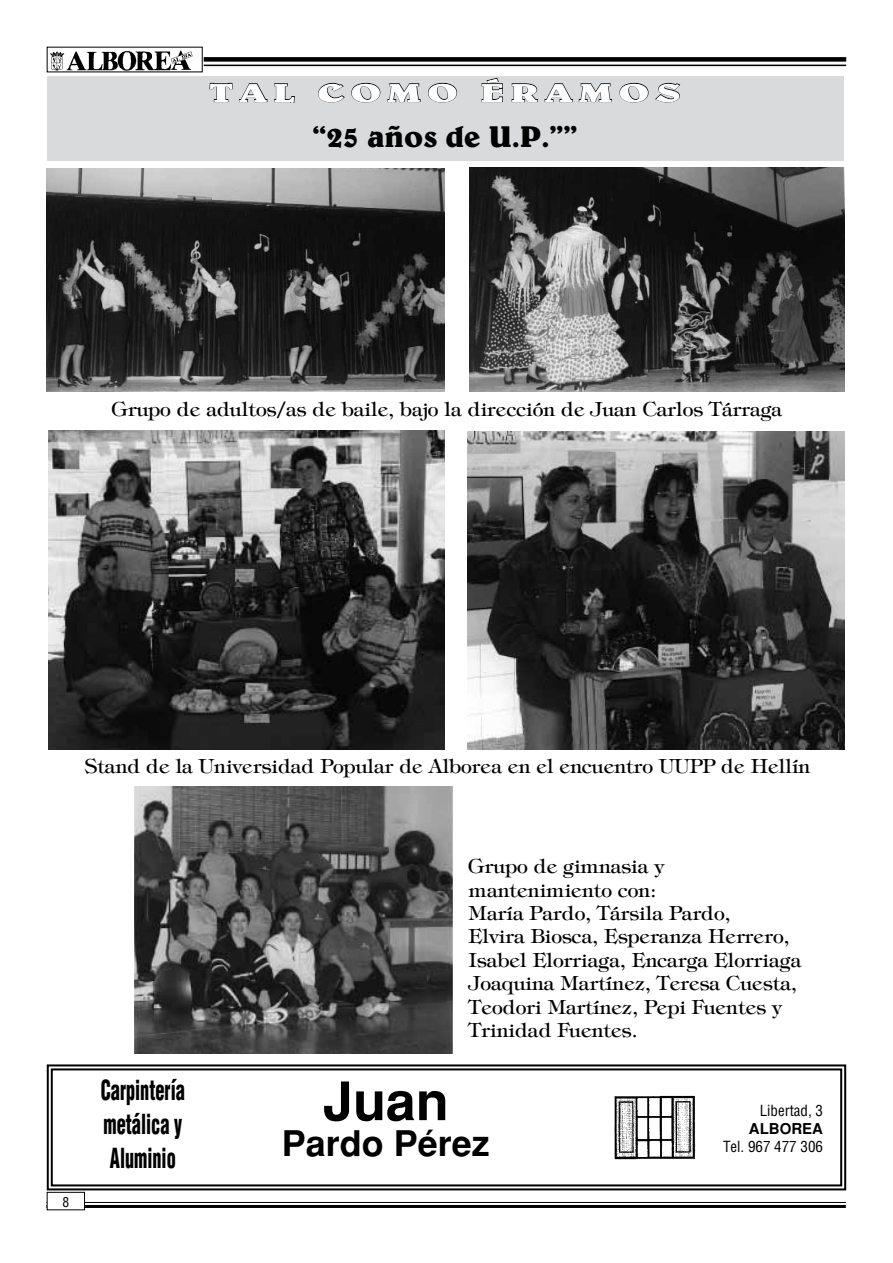
<style>
.page{position:relative;width:893px;height:1263px;background:#fff}
.page>*{position:absolute;margin:0;border:0;box-sizing:border-box;transform-origin:0 0}
.t1{font:700 53.1px "Helvetica";color:#000}
.t2{font:700 35.4px "Helvetica";color:#000}
.t3{font:700 30.3px "Belwe";color:#000}
.t4{font:900 condensed 27px/33.9px "Helvetica";color:#000;text-align:justify;scale:.68 1}
.t5{font:700 25.95px "Belwe";letter-spacing:.15em;color:#fff;scale:1.53 1}
.t6{font:19.5px/23.4px "Tiffany";color:#000}
.t7{font:condensed 15px "Helvetica";color:#000}
.t8{font:700 15px "Helvetica";color:#000}
.t9{font:condensed 13.5px "Helvetica";color:#000}
</style>
<div class="page">
<svg style="left:46px;top:1064px;width:801px;height:127px"></svg>
<div style="left:51px;top:1068px;width:791px;height:118px;border:2px solid #000"></div>
<img style="left:612px;top:1094px;width:87px;height:67px">
<hr style="left:46px;top:1202px;width:800px;height:1px;background:#000">
<hr style="left:46px;top:1205px;width:800px;height:3px;background:#000">
<img style="left:50px;top:50px;width:143px;height:20px">
<div style="left:204px;top:57px;width:642px;height:5px;background:#000"></div>
<hr style="left:204px;top:65px;width:642px;height:1px;background:#000">
<div style="left:47px;top:1192px;width:38px;height:18px;background:#fff"></div>
<div style="left:47px;top:1192px;width:38px;height:18px;border:1px solid #000"></div>
<div style="left:47px;top:76px;width:796px;height:84px;background:#d9dadb"></div>
<svg style="left:209px;top:83px;width:24px;height:19px"></svg>
<svg style="left:239px;top:83px;width:29px;height:19px"></svg>
<svg style="left:274px;top:83px;width:21px;height:20px"></svg>
<svg style="left:318px;top:83px;width:27px;height:20px"></svg>
<svg style="left:351px;top:83px;width:29px;height:20px"></svg>
<svg style="left:387px;top:83px;width:34px;height:19px"></svg>
<svg style="left:428px;top:83px;width:29px;height:20px"></svg>
<svg style="left:481px;top:78px;width:22px;height:24px"></svg>
<svg style="left:511px;top:83px;width:27px;height:19px"></svg>
<svg style="left:544px;top:83px;width:29px;height:19px"></svg>
<svg style="left:579px;top:83px;width:33px;height:19px"></svg>
<svg style="left:619px;top:83px;width:30px;height:20px"></svg>
<svg style="left:655px;top:83px;width:25px;height:20px"></svg>
<img style="left:47px;top:169px;width:397px;height:222px">
<img style="left:470px;top:168px;width:375px;height:223px">
<img style="left:49px;top:431px;width:395px;height:318px">
<img style="left:134px;top:787px;width:319px;height:266px">
<img style="left:468px;top:432px;width:376px;height:318px">
<h3 class="t5" style="left:209px;top:77px;width:310px">TAL COMO ÉRAMOS</h3>
<h3 class="t3" style="left:313px;top:118px;width:267px">“25 años de U.P.””</h3>
<p class="t6" style="left:112px;top:397px;width:672px">Grupo de adultos/as de baile, bajo la dirección de Juan Carlos Tárraga</p>
<p class="t6" style="left:84px;top:755px;width:727px">Stand de la Universidad Popular de Alborea en el encuentro UUPP de Hellín</p>
<p class="t9" style="left:62px;top:1193px;width:8px">8</p>
<p class="t6" style="left:469px;top:855px;width:334px">Grupo de gimnasia y mantenimiento con:<br>María Pardo, Társila Pardo,<br>Elvira Biosca, Esperanza Herrero,<br>Isabel Elorriaga, Encarga Elorriaga<br>Joaquina Martínez, Teresa Cuesta,<br>Teodori Martínez, Pepi Fuentes y<br>Trinidad Fuentes.</p>
<h3 class="t4" style="left:101px;top:1073px;width:125px">Carpintería metálica y Aluminio</h3>
<h1 class="t1" style="left:323px;top:1070px;width:127px">Juan</h1>
<h2 class="t2" style="left:282px;top:1123px;width:209px">Pardo Pérez</h2>
<p class="t7" style="left:760px;top:1101px;width:65px">Libertad, 3</p>
<p class="t8" style="left:749px;top:1120px;width:76px">ALBOREA</p>
<p class="t7" style="left:723px;top:1137px;width:101px">Tel. 967 477 306</p>
</div>
